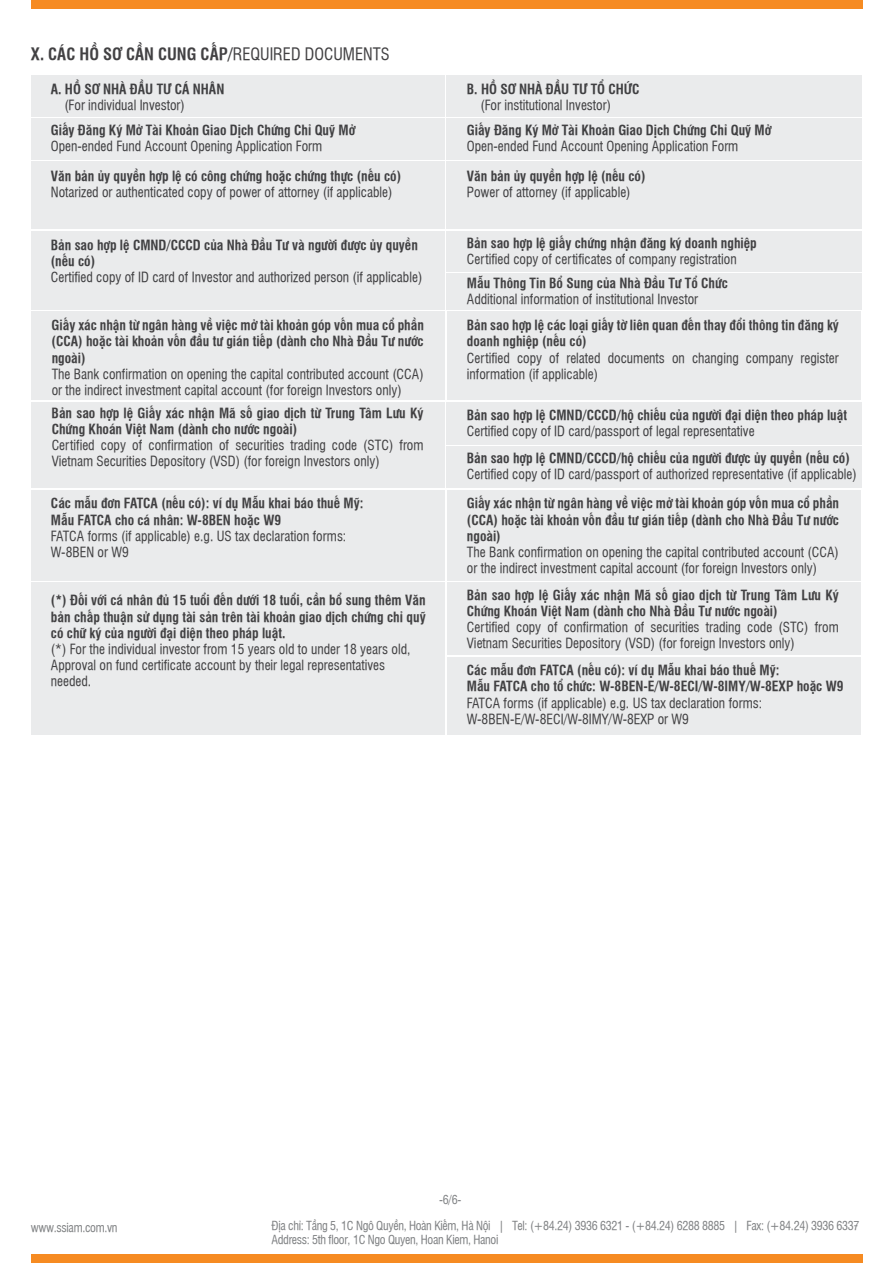
<style>
.page{position:relative;width:893px;height:1263px;background:#fff}
.page>*{position:absolute;margin:0;border:0;box-sizing:border-box;transform-origin:0 0}
.t1{font:700 16.5px "UVN Hong Ha Hep";color:#424143}
.t2{font:13.5px/16.2px "UVN Hong Ha Hep";color:#424143}
.t3{font:700 13.5px/16.2px "UVN Hong Ha Hep";color:#424143}
.t4{font:13.5px "UVN Hong Ha Hep";color:#404042}
.t5{font:700 13.5px/16.2px "UVN Hong Ha Hep";color:#404042}
.t6{font:12px/14.4px "UVN Hong Ha Hep";letter-spacing:-.025em;color:#808284}
.s1{font-weight:400}
</style>
<div class="page">
<div style="left:31px;top:0;width:831px;height:9px;background:#f68b22"></div>
<div style="left:31px;top:75px;width:414px;height:42px;background:#eaebec"></div>
<div style="left:31px;top:119px;width:414px;height:41px;background:#eaebec"></div>
<div style="left:447px;top:75px;width:415px;height:42px;background:#eaebec"></div>
<div style="left:447px;top:119px;width:415px;height:41px;background:#eaebec"></div>
<div style="left:31px;top:162px;width:414px;height:67px;background:#eaebec"></div>
<div style="left:447px;top:162px;width:415px;height:67px;background:#eaebec"></div>
<div style="left:31px;top:231px;width:414px;height:79px;background:#eaebec"></div>
<div style="left:447px;top:231px;width:415px;height:40px;background:#eaebec"></div>
<div style="left:447px;top:273px;width:415px;height:37px;background:#eaebec"></div>
<div style="left:447px;top:402px;width:415px;height:43px;background:#eaebec"></div>
<div style="left:447px;top:447px;width:415px;height:41px;background:#eaebec"></div>
<div style="left:31px;top:312px;width:414px;height:88px;background:#eaebec"></div>
<div style="left:31px;top:402px;width:414px;height:86px;background:#eaebec"></div>
<div style="left:447px;top:312px;width:414px;height:88px;background:#eaebec"></div>
<div style="left:447px;top:490px;width:414px;height:91px;background:#eaebec"></div>
<div style="left:31px;top:490px;width:414px;height:91px;background:#eaebec"></div>
<div style="left:31px;top:582px;width:414px;height:153px;background:#eaebec"></div>
<div style="left:447px;top:657px;width:414px;height:78px;background:#eaebec"></div>
<div style="left:447px;top:582px;width:414px;height:73px;background:#eaebec"></div>
<div style="left:31px;top:1254px;width:831px;height:9px;background:#f68b22"></div>
<p class="t1" style="left:31px;top:42px;width:360px">X. CÁC HỒ SƠ CẦN CUNG CẤP/<span class="s1">REQUIRED DOCUMENTS</span></p>
<p class="t5" style="left:51px;top:80px;width:175px">A. HỒ SƠ NHÀ ĐẦU TƯ CÁ NHÂN</p>
<p class="t4" style="left:64px;top:96px;width:122px">(For individual Investor)</p>
<p class="t5" style="left:51px;top:121px;width:306px">Giấy Đăng Ký Mở Tài Khoản Giao Dịch Chứng Chỉ Quỹ Mở</p>
<p class="t4" style="left:51px;top:137px;width:273px">Open-ended Fund Account Opening Application Form</p>
<p class="t5" style="left:51px;top:167px;width:352px">Văn bản ủy quyền hợp lệ có công chứng hoặc chứng thực (nếu có)</p>
<p class="t4" style="left:51px;top:182px;width:343px">Notarized or authenticated copy of power of attorney (if applicable)</p>
<p class="t5" style="left:51px;top:236px;width:368px">Bản sao hợp lệ CMND/CCCD của Nhà Đầu Tư và người được ủy quyền (nếu có)</p>
<p class="t4" style="left:51px;top:268px;width:373px">Certified copy of ID card of Investor and authorized person (if applicable)</p>
<p class="t3" style="left:52px;top:316px;width:374px;text-align:justify">Giấy xác nhận từ ngân hàng về việc mở tài khoản góp vốn mua cổ phần (CCA) hoặc tài khoản vốn đầu tư gián tiếp (dành cho Nhà Đầu Tư nước ngoài)</p>
<p class="t2" style="left:52px;top:365px;width:373px">The Bank confirmation on opening the capital contributed account (CCA) or the indirect investment capital account (for foreign Investors only)</p>
<p class="t3" style="left:52px;top:404px;width:373px">Bản sao hợp lệ Giấy xác nhận Mã số giao dịch từ Trung Tâm Lưu Ký<br>Chứng Khoán Việt Nam (dành cho nước ngoài)</p>
<p class="t2" style="left:52px;top:436px;width:373px">Certified copy of confirmation of securities trading code (STC) from<br>Vietnam Securities Depository (VSD) (for foreign Investors only)</p>
<p class="t3" style="left:51px;top:495px;width:314px">Các mẫu đơn FATCA (nếu có): ví dụ Mẫu khai báo thuế Mỹ:<br>Mẫu FATCA cho cá nhân: W-8BEN hoặc W9</p>
<p class="t2" style="left:51px;top:527px;width:297px">FATCA forms (if applicable) e.g. US tax declaration forms:<br>W-8BEN or W9</p>
<p class="t3" style="left:51px;top:591px;width:376px;text-align:justify">(*) Đối với cá nhân đủ 15 tuổi đến dưới 18 tuổi, cần bổ sung thêm Văn bản chấp thuận sử dụng tài sản trên tài khoản giao dịch chứng chỉ quỹ có chữ ký của người đại diện theo pháp luật.</p>
<p class="t2" style="left:51px;top:640px;width:361px">(*) For the individual investor from 15 years old to under 18 years old,<br>Approval on fund certificate account by their legal representatives needed.</p>
<p class="t5" style="left:467px;top:80px;width:174px">B. HỒ SƠ NHÀ ĐẦU TƯ TỔ CHỨC</p>
<p class="t4" style="left:480px;top:96px;width:132px">(For institutional Investor)</p>
<p class="t5" style="left:467px;top:121px;width:306px">Giấy Đăng Ký Mở Tài Khoản Giao Dịch Chứng Chỉ Quỹ Mở</p>
<p class="t4" style="left:467px;top:137px;width:273px">Open-ended Fund Account Opening Application Form</p>
<p class="t5" style="left:467px;top:167px;width:180px">Văn bản ủy quyền hợp lệ (nếu có)</p>
<p class="t4" style="left:467px;top:182px;width:165px">Power of attorney (if applicable)</p>
<p class="t3" style="left:467px;top:234px;width:291px">Bản sao hợp lệ giấy chứng nhận đăng ký doanh nghiệp</p>
<p class="t2" style="left:467px;top:250px;width:271px">Certified copy of certificates of company registration</p>
<p class="t3" style="left:467px;top:274px;width:262px">Mẫu Thông Tin Bổ Sung của Nhà Đầu Tư Tổ Chức</p>
<p class="t2" style="left:467px;top:290px;width:233px">Additional information of institutional Investor</p>
<p class="t3" style="left:467px;top:316px;width:374px">Bản sao hợp lệ các loại giấy tờ liên quan đến thay đổi thông tin đăng ký doanh nghiệp (nếu có)</p>
<p class="t2" style="left:467px;top:349px;width:373px">Certified copy of related documents on changing company register information (if applicable)</p>
<p class="t5" style="left:467px;top:406px;width:382px">Bản sao hợp lệ CMND/CCCD/hộ chiếu của người đại diện theo pháp luật</p>
<p class="t4" style="left:467px;top:421px;width:289px">Certified copy of ID card/passport of legal representative</p>
<p class="t5" style="left:467px;top:449px;width:384px">Bản sao hợp lệ CMND/CCCD/hộ chiếu của người được ủy quyền (nếu có)</p>
<p class="t4" style="left:467px;top:465px;width:391px">Certified copy of ID card/passport of authorized representative (if applicable)</p>
<p class="t3" style="left:467px;top:495px;width:374px;text-align:justify">Giấy xác nhận từ ngân hàng về việc mở tài khoản góp vốn mua cổ phần (CCA) hoặc tài khoản vốn đầu tư gián tiếp (dành cho Nhà Đầu Tư nước ngoài)</p>
<p class="t2" style="left:467px;top:543px;width:373px">The Bank confirmation on opening the capital contributed account (CCA) or the indirect investment capital account (for foreign Investors only)</p>
<p class="t3" style="left:467px;top:586px;width:373px">Bản sao hợp lệ Giấy xác nhận Mã số giao dịch từ Trung Tâm Lưu Ký<br>Chứng Khoán Việt Nam (dành cho Nhà Đầu Tư nước ngoài)</p>
<p class="t2" style="left:467px;top:618px;width:373px">Certified copy of confirmation of securities trading code (STC) from<br>Vietnam Securities Depository (VSD) (for foreign Investors only)</p>
<p class="t3" style="left:467px;top:661px;width:378px">Các mẫu đơn FATCA (nếu có): ví dụ Mẫu khai báo thuế Mỹ:<br>Mẫu FATCA cho tổ chức: W-8BEN-E/W-8ECI/W-8IMY/W-8EXP hoặc W9</p>
<p class="t2" style="left:467px;top:694px;width:297px">FATCA forms (if applicable) e.g. US tax declaration forms:<br>W-8BEN-E/W-8ECI/W-8IMY/W-8EXP or W9</p>
<p class="t6" style="left:439px;top:1192px;width:23px">-6/6-</p>
<p class="t6" style="left:31px;top:1219px;width:88px">www.ssiam.com.vn</p>
<p class="t6" style="left:272px;top:1217px;width:589px">Địa chỉ: Tầng 5, 1C Ngô Quyền, Hoàn Kiếm, Hà Nội | Tel: (+84.24) 3936 6321 - (+84.24) 6288 8885 | Fax: (+84.24) 3936 6337<br>Address: 5th floor, 1C Ngo Quyen, Hoan Kiem, Hanoi</p>
</div>
